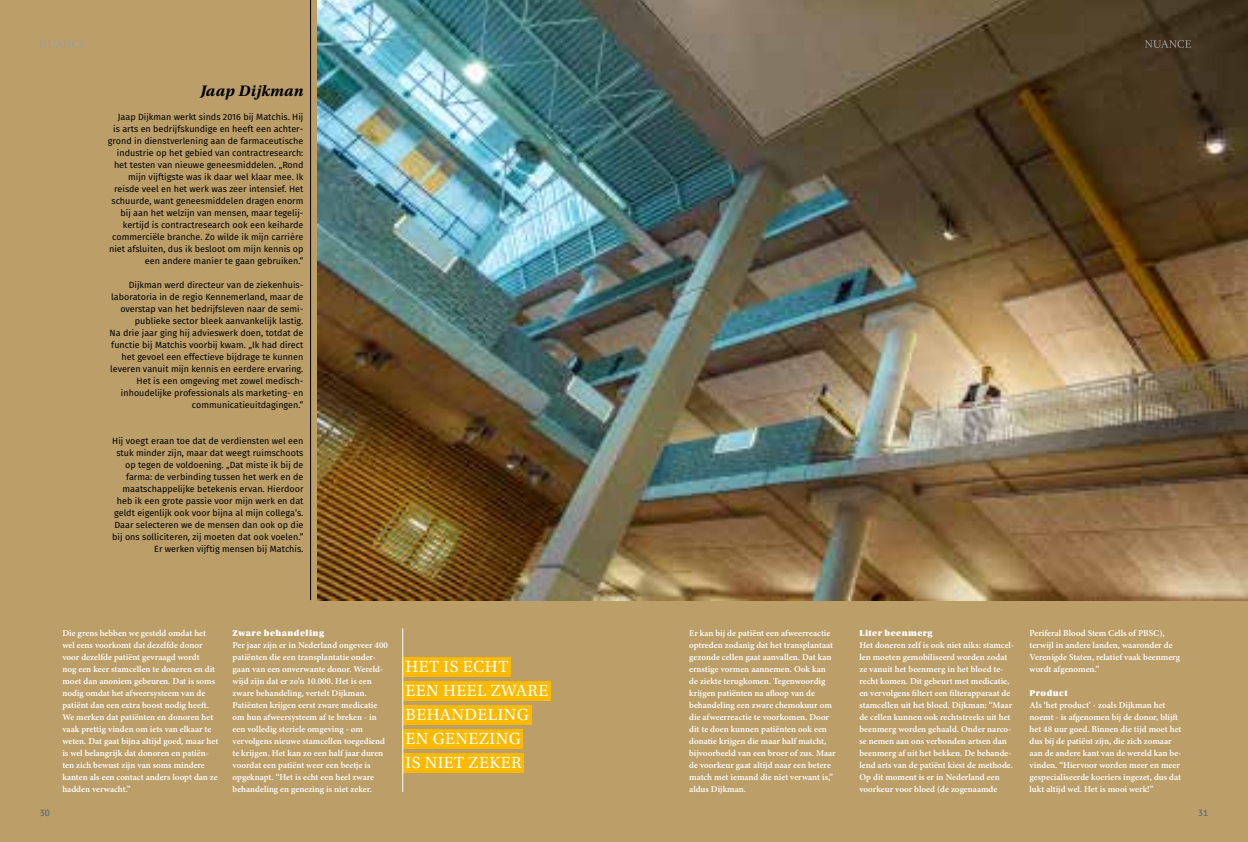
<style>
.page{position:relative;width:1248px;height:842px;background:#fff}
.page>*{position:absolute;margin:0;border:0;box-sizing:border-box;transform-origin:0 0}
.t1{font:17px/24px "Utopia Std";letter-spacing:.03em;color:#fff}
.t2{font:italic 700 16px "Utopia Std";letter-spacing:.02em;color:#000}
.t3{font:600 9px/12px "Minion Pro";color:#fff}
.t4{font:9px/12px "Fira Sans";color:#000;text-align:right}
.t5{font:9px "Utopia Std Black Headline";letter-spacing:.05em;color:#fff}
.t6{font:700 9px "PT Sans";color:#706f6f}
</style>
<div class="page">
<div style="left:0;top:0;width:1247px;height:842px;background:#bc9e69"></div>
<img style="left:317px;top:0;width:930px;height:600px">
<hr style="left:310px;top:0;width:1px;height:600px;background:#000">
<div style="left:402px;top:657px;width:109px;height:20px;background:#fbba00"></div>
<div style="left:402px;top:681px;width:148px;height:20px;background:#fbba00"></div>
<div style="left:402px;top:705px;width:129px;height:20px;background:#fbba00"></div>
<div style="left:402px;top:729px;width:121px;height:20px;background:#fbba00"></div>
<div style="left:402px;top:753px;width:122px;height:20px;background:#fbba00"></div>
<hr style="left:402px;top:628px;width:1px;height:164px;background:#fff">
<svg style="left:40px;top:40px;width:46px;height:8px"></svg>
<svg style="left:1144px;top:40px;width:46px;height:8px"></svg>
<h2 class="t2" style="left:200px;top:81px;width:105px">Jaap Dijkman</h2>
<p class="t4" style="left:108px;top:111px;width:197px">Jaap Dijkman werkt sinds 2016 bij Matchis. Hij<br>is arts en bedrijfskundige en heeft een achter&shy;grond in dienstverlening aan de farmaceutische industrie op het gebied van contractresearch: het testen van nieuwe geneesmiddelen. „Rond mijn vijftigste was ik daar wel klaar mee. Ik reisde veel en het werk was zeer intensief. Het schuurde, want geneesmiddelen dragen enorm bij aan het welzijn van mensen, maar tegelij&shy;kertijd is contractresearch ook een keiharde commerciële branche. Zo wilde ik mijn carrière niet afsluiten, dus ik besloot om mijn kennis op een andere manier te gaan gebruiken.”</p>
<p class="t4" style="left:110px;top:279px;width:195px">Dijkman werd directeur van de ziekenhuis&shy;laboratoria in de regio Kennemerland, maar de overstap van het bedrijfsleven naar de semi&shy;publieke sector bleek aanvankelijk lastig.<br>Na drie jaar ging hij advieswerk doen, totdat de functie bij Matchis voorbij kwam. „Ik had direct het gevoel een effectieve bijdrage te kunnen leveren vanuit mijn kennis en eerdere ervaring.<br>Het is een omgeving met zowel medisch&shy;inhoudelijke professionals als marketing- en communicatieuitdagingen.”</p>
<p class="t4" style="left:112px;top:435px;width:193px">Hij voegt eraan toe dat de verdiensten wel een stuk minder zijn, maar dat weegt ruimschoots op tegen de voldoening. „Dat miste ik bij de farma: de verbinding tussen het werk en de maatschappelijke betekenis ervan. Hierdoor heb ik een grote passie voor mijn werk en dat geldt eigenlijk ook voor bijna al mijn collega’s.<br>Daar selecteren we de mensen dan ook op die bij ons solliciteren, zij moeten dat ook voelen.” Er werken vijftig mensen bij Matchis.</p>
<p class="t3" style="left:62px;top:627px;width:157px">Die grens hebben we gesteld omdat het wel eens voorkomt dat dezelfde donor voor dezelfde patiënt gevraagd wordt<br>nog een keer stamcellen te doneren en dit moet dan anoniem gebeuren. Dat is soms nodig omdat het afweersysteem van de patiënt dan een extra boost nodig heeft.<br>We merken dat patiënten en donoren het vaak prettig vinden om iets van elkaar te weten. Dat gaat bijna altijd goed, maar het is wel belangrijk dat donoren en patiën&shy;ten zich bewust zijn van soms mindere kanten als een contact anders loopt dan ze hadden verwacht.”</p>
<p class="t3" style="left:689px;top:627px;width:148px">Er kan bij de patiënt een afweerreactie optreden zodanig dat het transplantaat gezonde cellen gaat aanvallen. Dat kan ernstige vormen aannemen. Ook kan de ziekte terugkomen. Tegenwoordig krijgen patiënten na afloop van de behandeling een zware chemokuur om die afweerreactie te voorkomen. Door dit te doen kunnen patiënten ook een donatie krijgen die maar half matcht, bijvoorbeeld van een broer of zus. Maar de voorkeur gaat altijd naar een betere match met iemand die niet verwant is,” aldus Dijkman.</p>
<p class="t5" style="left:859px;top:628px;width:75px">Liter beenmerg</p>
<p class="t5" style="left:232px;top:628px;width:93px">Zware behandeling</p>
<p class="t3" style="left:232px;top:639px;width:157px">Per jaar zijn er in Nederland ongeveer 400 patiënten die een transplantatie onder&shy;gaan van een onverwante donor. Wereld&shy;wijd zijn dat er zo’n 10.000. Het is een zware behandeling, vertelt Dijkman.<br>Patiënten krijgen eerst zware medicatie om hun afweersysteem af te breken - in een volledig steriele omgeving - om vervolgens nieuwe stamcellen toegediend te krijgen. Het kan zo een half jaar duren voordat een patiënt weer een beetje is opgeknapt. “Het is echt een heel zware behandeling en genezing is niet zeker.</p>
<p class="t3" style="left:859px;top:639px;width:156px">Het doneren zelf is ook niet niks: stamcel&shy;len moeten gemobiliseerd worden zodat ze vanuit het beenmerg in het bloed te&shy;recht komen. Dit gebeurt met medicatie, en vervolgens filtert een filterapparaat de stamcellen uit het bloed. Dijkman: “Maar de cellen kunnen ook rechtstreeks uit het beenmerg worden gehaald. Onder narco&shy;se nemen aan ons verbonden artsen dan beenmerg af uit het bekken. De behande&shy;lend arts van de patiënt kiest de methode.<br>Op dit moment is er in Nederland een voorkeur voor bloed (de zogenaamde</p>
<h1 class="t1" style="left:405px;top:655px;width:144px">HET IS ECHT<br>EEN HEEL ZWARE<br>BEHANDELING<br>EN GENEZING<br>IS NIET ZEKER</h1>
<p class="t3" style="left:1029px;top:627px;width:152px">Periferal Blood Stem Cells of PBSC), terwijl in andere landen, waaronder de Verenigde Staten, relatief vaak beenmerg wordt afgenomen.”</p>
<p class="t5" style="left:1029px;top:688px;width:40px">Product</p>
<p class="t3" style="left:1029px;top:699px;width:153px">Als ‘het product’ - zoals Dijkman het noemt - is afgenomen bij de donor, blijft het 48 uur goed. Binnen die tijd moet het dus bij de patiënt zijn, die zich zomaar aan de andere kant van de wereld kan be&shy;vinden. “Hiervoor worden meer en meer gespecialiseerde koeriers ingezet, dus dat lukt altijd wel. Het is mooi werk!”</p>
<p class="t6" style="left:40px;top:807px;width:12px">30</p>
<p class="t6" style="left:1197px;top:807px;width:12px">31</p>
</div>
